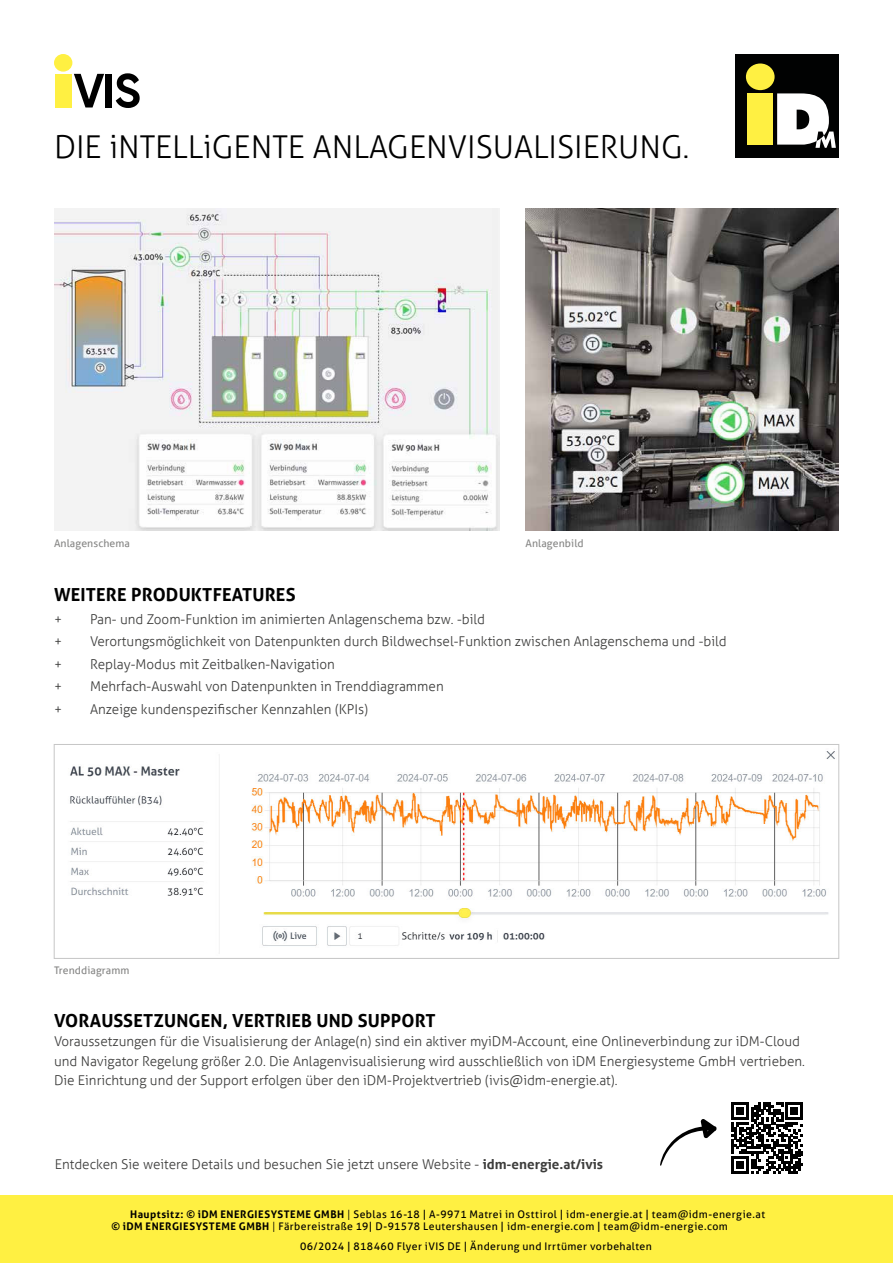
<style>
.page{position:relative;width:893px;height:1263px;background:#fff}
.page>*{position:absolute;margin:0;border:0;box-sizing:border-box;transform-origin:0 0}
.t1{font:300 31.5px "Aller";color:#000}
.t2{font:700 18px "Aller";letter-spacing:.01em;color:#000}
.t3{font:300 13.5px/19.5px "Aller";color:#3c3c3b}
.t4{font:10.5px/12.6px "Aller";letter-spacing:.04em;color:#000}
.t5{font:10.5px "Aller";letter-spacing:.01em;color:#878786}
.s1{font-weight:700}
.s2{font-weight:300}
</style>
<div class="page">
<div style="left:0;top:1196px;width:893px;height:67px;background:#fff042"></div>
<svg style="left:660px;top:1119px;width:57px;height:47px"></svg>
<svg style="left:732px;top:1102px;width:71px;height:71px"></svg>
<img style="left:525px;top:209px;width:314px;height:321px">
<img style="left:54px;top:209px;width:446px;height:321px">
<img style="left:70px;top:751px;width:765px;height:202px">
<div style="left:54px;top:744px;width:785px;height:214px;border:1px solid #c6c6c6"></div>
<div style="left:736px;top:54px;width:103px;height:104px;background:#010202"></div>
<svg style="left:777px;top:93px;width:59px;height:55px"></svg>
<div style="left:747px;top:93px;width:26px;height:52px;background:#fff042"></div>
<div style="left:746px;top:63px;width:29px;height:27px;background:#fff042;border-radius:50%"></div>
<div style="left:55px;top:74px;width:17px;height:34px;background:#fff042"></div>
<div style="left:54px;top:54px;width:18px;height:18px;background:#fff042;border-radius:50%"></div>
<svg style="left:74px;top:74px;width:30px;height:33px"></svg>
<div style="left:106px;top:74px;width:6px;height:33px;background:#000"></div>
<svg style="left:116px;top:73px;width:24px;height:35px"></svg>
<h1 class="t1" style="left:54px;top:130px;width:637px">DIE iNTELLiGENTE ANLAGENVISUALISIERUNG.</h1>
<p class="t5" style="left:54px;top:538px;width:78px">Anlagenschema</p>
<p class="t5" style="left:525px;top:538px;width:60px">Anlagenbild</p>
<h2 class="t2" style="left:54px;top:585px;width:243px">WEITERE PRODUKTFEATURES</h2>
<p class="t3" style="left:54px;top:610px;width:10px">+</p>
<p class="t3" style="left:90px;top:610px;width:397px">Pan- und Zoom-Funktion im animierten Anlagenschema bzw. -bild</p>
<p class="t3" style="left:54px;top:632px;width:10px">+</p>
<p class="t3" style="left:90px;top:632px;width:638px">Verortungsmöglichkeit von Datenpunkten durch Bildwechsel-Funktion zwischen Anlagenschema und -bild</p>
<p class="t3" style="left:54px;top:655px;width:10px">+</p>
<p class="t3" style="left:90px;top:655px;width:246px">Replay-Modus mit Zeitbalken-Navigation</p>
<p class="t3" style="left:54px;top:677px;width:10px">+</p>
<p class="t3" style="left:90px;top:677px;width:355px">Mehrfach-Auswahl von Datenpunkten in Trenddiagrammen</p>
<p class="t3" style="left:54px;top:699px;width:10px">+</p>
<p class="t3" style="left:90px;top:699px;width:280px">Anzeige kundenspezifischer Kennzahlen (KPIs)</p>
<p class="t5" style="left:54px;top:965px;width:77px">Trenddiagramm</p>
<h2 class="t2" style="left:54px;top:1010px;width:383px">VORAUSSETZUNGEN, VERTRIEB UND SUPPORT</h2>
<p class="t3" style="left:54px;top:1032px;width:752px">Voraussetzungen für die Visualisierung der Anlage(n) sind ein aktiver myiDM-Account, eine Onlineverbindung zur iDM-Cloud und Navigator Regelung größer 2.0. Die Anlagenvisualisierung wird ausschließlich von iDM Energiesysteme GmbH vertrieben.<br>Die Einrichtung und der Support erfolgen über den iDM-Projektvertrieb (ivis@idm-energie.at).</p>
<p class="t3" style="left:55px;top:1155px;width:550px">Entdecken Sie weitere Details und besuchen Sie jetzt unsere Website - <span class="s1">idm-energie.at/ivis</span></p>
<p class="t4" style="left:111px;top:1208px;width:655px;text-indent:19px"><span class="s1">Hauptsitz: © iDM ENERGIESYSTEME GMBH</span> <span class="s2">|</span> Seblas 16-18 | A-9971 Matrei in Osttirol | idm-energie.at | team@idm-energie.at <span class="s1">© iDM ENERGIESYSTEME GMBH</span> <span class="s2">|</span> Färbereistraße 19| D-91578 Leutershausen | idm-energie.com | team@idm-energie.com</p>
<p class="t4" style="left:300px;top:1240px;width:353px">06/2024 | 818460 Flyer iVIS DE | Änderung und Irrtümer vorbehalten</p>
</div>
